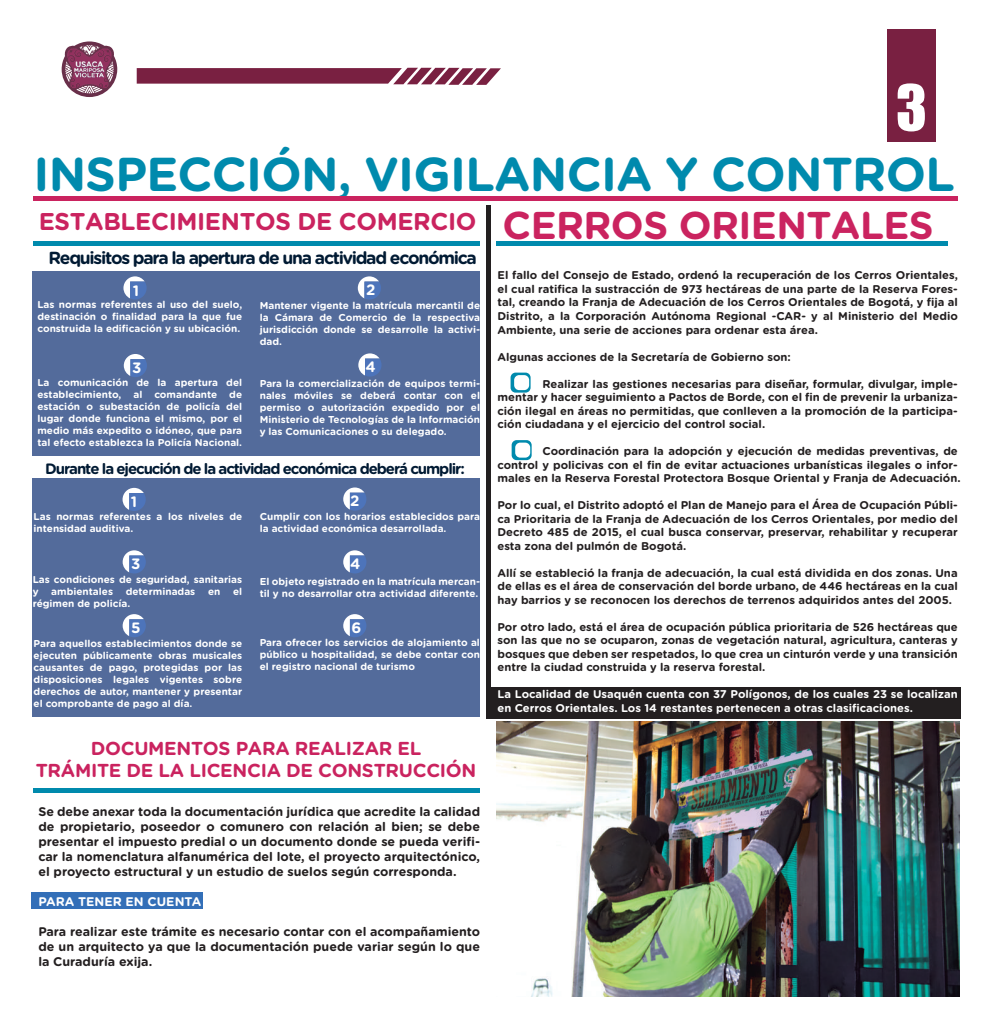
<style>
.page{position:relative;width:993px;height:1035px;background:#fff}
.page>*{position:absolute;margin:0;border:0;box-sizing:border-box;transform-origin:0 0}
.t1{font:58.5px "Impact";color:#fff}
.t2{font:700 47.5px "Gotham Rounded";letter-spacing:-.015em;color:#008aad}
.t3{font:700 38.75px "Gotham Rounded";letter-spacing:-.015em;color:#ca235f}
.t4{font:700 24.25px "Gotham Rounded";letter-spacing:-.015em;color:#ca235f}
.t5{font:700 18.75px/22.5px "Gotham Rounded";letter-spacing:-.015em;color:#ca235f;text-align:center}
.t6{font:700 17.5px "Gotham Rounded";letter-spacing:-.075em;color:#001a33}
.t7{font:700 15px "Gotham Rounded";letter-spacing:-.075em;color:#001a33}
.t8{font:700 15px "Gotham Rounded";color:#fff}
.t9{font:700 12.5px/15px "Gotham Rounded";color:#231f20;text-align:justify}
.t10{font:700 12.5px "Gotham Rounded";color:#fff}
.t11{font:700 11.25px/13.5px "Gotham Rounded";color:#231f20;text-align:justify}
.t12{font:700 11.25px/13.5px "Gotham Rounded";color:#fff}
.t13{font:700 10px/12px "Gotham Rounded";color:#fff;text-align:justify}
</style>
<div class="page">
<div style="left:491px;top:687px;width:468px;height:31px;background:#231f20"></div>
<div style="left:32px;top:892px;width:171px;height:16px;background:#336fb8"></div>
<div style="left:886px;top:29px;width:48px;height:113px;background:#792041"></div>
<svg style="left:137px;top:68px;width:364px;height:17px;background:#8e435f"></svg>
<svg style="left:62px;top:61px;width:55px;height:17px"></svg>
<img style="left:63px;top:41px;width:53px;height:56px">
<div style="left:33px;top:271px;width:447px;height:185px;background:#536b9b"></div>
<svg style="left:357px;top:276px;width:24px;height:23px"></svg>
<svg style="left:123px;top:276px;width:24px;height:23px"></svg>
<svg style="left:124px;top:354px;width:23px;height:23px"></svg>
<svg style="left:358px;top:353px;width:23px;height:23px"></svg>
<div style="left:33px;top:241px;width:447px;height:5px;background:#008aad"></div>
<div style="left:33px;top:478px;width:447px;height:239px;background:#536b9b"></div>
<svg style="left:122px;top:488px;width:24px;height:23px"></svg>
<svg style="left:343px;top:487px;width:23px;height:24px"></svg>
<svg style="left:123px;top:550px;width:23px;height:23px"></svg>
<svg style="left:343px;top:550px;width:23px;height:23px"></svg>
<svg style="left:123px;top:614px;width:23px;height:23px"></svg>
<svg style="left:343px;top:614px;width:23px;height:23px"></svg>
<div style="left:496px;top:241px;width:451px;height:5px;background:#008aad"></div>
<div style="left:33px;top:788px;width:447px;height:5px;background:#008aad"></div>
<div style="left:33px;top:196px;width:924px;height:5px;background:#ca235f"></div>
<svg style="left:510px;top:372px;width:20px;height:20px"></svg>
<div style="left:514px;top:375px;width:15px;height:15px;background:#fff;border-radius:5px"></div>
<svg style="left:511px;top:440px;width:20px;height:20px"></svg>
<div style="left:515px;top:442px;width:15px;height:15px;background:#fff;border-radius:5px"></div>
<img style="left:496px;top:721px;width:463px;height:275px">
<div style="left:486px;top:205px;width:5px;height:513px;background:#231f20"></div>
<h1 class="t1" style="left:895px;top:62px;width:32px">3</h1>
<h2 class="t2" style="left:34px;top:140px;width:922px">INSPECCIÓN, VIGILANCIA Y CONTROL</h2>
<h3 class="t3" style="left:502px;top:197px;width:432px">CERROS ORIENTALES</h3>
<h3 class="t4" style="left:39px;top:203px;width:439px">ESTABLECIMIENTOS DE COMERCIO</h3>
<h3 class="t6" style="left:48px;top:245px;width:429px">Requisitos para la apertura de una actividad económica</h3>
<p class="t13" style="left:37px;top:298px;width:206px">Las normas referentes al uso del suelo, destinación o finalidad para la que fue construida la edificación y su ubicación.</p>
<h3 class="t8" style="left:133px;top:279px;width:8px">1</h3>
<h3 class="t8" style="left:366px;top:279px;width:11px">2</h3>
<p class="t13" style="left:260px;top:299px;width:222px">Mantener vigente la matrícula mercantil de la Cámara de Comercio de la respectiva jurisdicción donde se desarrolle la activi&shy;dad.</p>
<h3 class="t8" style="left:132px;top:356px;width:11px">3</h3>
<h3 class="t8" style="left:365px;top:356px;width:12px">4</h3>
<p class="t13" style="left:37px;top:376px;width:206px">La comunicación de la apertura del establecimiento, al comandante de estación o subestación de policía del lugar donde funciona el mismo, por el medio más expedito o idóneo, que para tal efecto establezca la Policía Nacional.</p>
<p class="t13" style="left:260px;top:376px;width:222px">Para la comercialización de equipos termi&shy;nales móviles se deberá contar con el permiso o autorización expedido por el Ministerio de Tecnologías de la Información y las Comunicaciones o su delegado.</p>
<h3 class="t7" style="left:45px;top:458px;width:421px">Durante la ejecución de la actividad económica deberá cumplir:</h3>
<h3 class="t8" style="left:131px;top:490px;width:8px">1</h3>
<p class="t13" style="left:34px;top:510px;width:210px">Las normas referentes a los niveles de intensidad auditiva.</p>
<h3 class="t8" style="left:131px;top:552px;width:11px">3</h3>
<p class="t13" style="left:33px;top:573px;width:211px">Las condiciones de seguridad, sanitarias y</p>
<p class="t13" style="left:51px;top:585px;width:63px">ambientales</p>
<p class="t13" style="left:126px;top:585px;width:71px">determinadas</p>
<p class="t13" style="left:208px;top:585px;width:14px">en</p>
<p class="t13" style="left:233px;top:585px;width:11px">el</p>
<p class="t13" style="left:33px;top:597px;width:99px">régimen de policía.</p>
<h3 class="t8" style="left:131px;top:616px;width:11px">5</h3>
<p class="t13" style="left:34px;top:637px;width:210px">Para aquellos establecimientos donde se ejecuten públicamente obras musicales causantes de pago, protegidas por las disposiciones legales vigentes sobre derechos de autor, mantener y presentar el comprobante de pago al día.</p>
<h3 class="t8" style="left:350px;top:490px;width:11px">2</h3>
<p class="t13" style="left:260px;top:510px;width:222px">Cumplir con los horarios establecidos para la actividad económica desarrollada.</p>
<h3 class="t8" style="left:350px;top:553px;width:12px">4</h3>
<p class="t13" style="left:260px;top:575px;width:222px">El objeto registrado en la matrícula mercan&shy;til y no desarrollar otra actividad diferente.</p>
<h3 class="t8" style="left:351px;top:616px;width:11px">6</h3>
<p class="t13" style="left:259px;top:636px;width:222px">Para ofrecer los servicios de alojamiento al público u hospitalidad, se debe contar con el registro nacional de turismo</p>
<h3 class="t5" style="left:36px;top:736px;width:442px">DOCUMENTOS PARA REALIZAR EL<br>TRÁMITE DE LA LICENCIA DE CONSTRUCCIÓN</h3>
<p class="t9" style="left:38px;top:803px;width:443px">Se debe anexar toda la documentación jurídica que acredite la calidad de propietario, poseedor o comunero con relación al bien; se debe presentar el impuesto predial o un documento donde se pueda verifi&shy;car la nomenclatura alfanumérica del lote, el proyecto arquitectónico, el proyecto estructural y un estudio de suelos según corresponda.</p>
<p class="t10" style="left:38px;top:892px;width:164px">PARA TENER EN CUENTA</p>
<p class="t9" style="left:38px;top:923px;width:443px">Para realizar este trámite es necesario contar con el acompañamiento de un arquitecto ya que la documentación puede variar según lo que la Curaduría exija.</p>
<p class="t11" style="left:497px;top:268px;width:462px">El fallo del Consejo de Estado, ordenó la recuperación de los Cerros Orientales, el cual ratifica la sustracción de 973 hectáreas de una parte de la Reserva Fores&shy;tal, creando la Franja de Adecuación de los Cerros Orientales de Bogotá, y fija al Distrito, a la Corporación Autónoma Regional -CAR- y al Ministerio del Medio Ambiente, una serie de acciones para ordenar esta área.</p>
<p class="t11" style="left:497px;top:349px;width:295px">Algunas acciones de la Secretaría de Gobierno son:</p>
<p class="t11" style="left:497px;top:376px;width:462px;text-indent:45px">Realizar las gestiones necesarias para diseñar, formular, divulgar, imple&shy;mentar y hacer seguimiento a Pactos de Borde, con el fin de prevenir la urbaniza&shy;ción ilegal en áreas no permitidas, que conlleven a la promoción de la participa&shy;ción ciudadana y el ejercicio del control social.</p>
<p class="t11" style="left:497px;top:444px;width:464px;text-align:left;text-indent:45px">Coordinación para la adopción y ejecución de medidas preventivas, de control y policivas con el fin de evitar actuaciones urbanísticas ilegales o infor&shy;males en la Reserva Forestal Protectora Bosque Oriental y Franja de Adecuación.</p>
<p class="t11" style="left:497px;top:498px;width:461px">Por lo cual, el Distrito adoptó el Plan de Manejo para el Área de Ocupación Públi&shy;ca Prioritaria de la Franja de Adecuación de los Cerros Orientales, por medio del Decreto 485 de 2015, el cual busca conservar, preservar, rehabilitar y recuperar esta zona del pulmón de Bogotá.</p>
<p class="t11" style="left:497px;top:565px;width:461px">Allí se estableció la franja de adecuación, la cual está dividida en dos zonas. Una de ellas es el área de conservación del borde urbano, de 446 hectáreas en la cual hay barrios y se reconocen los derechos de terrenos adquiridos antes del 2005.</p>
<p class="t11" style="left:497px;top:619px;width:462px">Por otro lado, está el área de ocupación pública prioritaria de 526 hectáreas que son las que no se ocuparon, zonas de vegetación natural, agricultura, canteras y bosques que deben ser respetados, lo que crea un cinturón verde y una transición entre la ciudad construida y la reserva forestal.</p>
<p class="t12" style="left:497px;top:687px;width:462px">La Localidad de Usaquén cuenta con 37 Polígonos, de los cuales 23 se localizan en Cerros Orientales. Los 14 restantes pertenecen a otras clasificaciones.</p>
</div>
